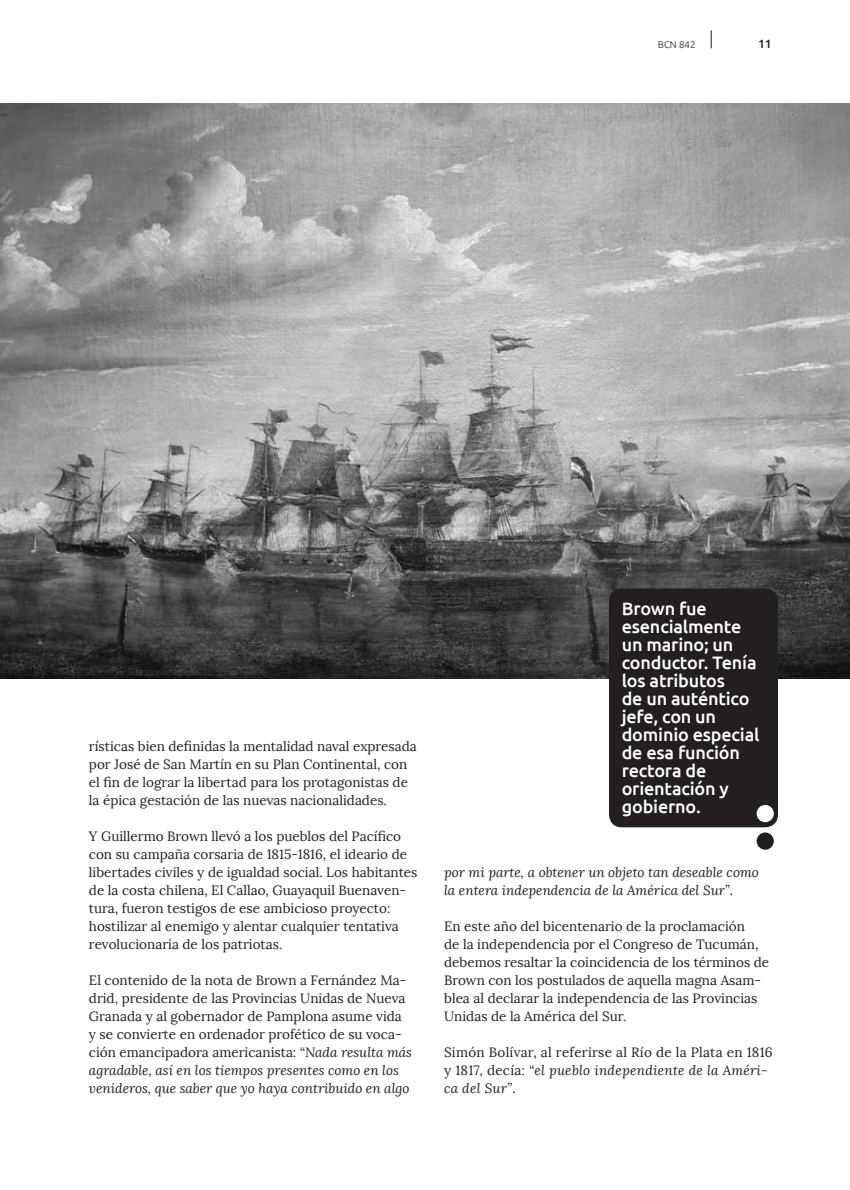
<style>
.page{position:relative;width:850px;height:1190px;background:#fff}
.page>*{position:absolute;margin:0;border:0;box-sizing:border-box;transform-origin:0 0}
.t1{font:500 18px/18px "Ubuntu";letter-spacing:-.01em;color:#fff}
.t2{font:13.5px/18px "Lora";color:#231f20}
.t3{font:13.5px/18px "Lora";letter-spacing:.02em;color:#231f20}
.t4{font:italic 13.5px/18px "Lora";color:#231f20}
.t5{font:500 12px "Ubuntu";color:#231f20}
.t6{font:300 9.75px "Ubuntu";color:#231f20}
.s1{font-style:italic}
.s2{font-style:normal}
</style>
<div class="page">
<svg style="left:711px;top:30px;width:1px;height:18px"></svg>
<img style="left:0;top:104px;width:850px;height:574px">
<div style="left:609px;top:588px;width:169px;height:239px;background:#231f20;border-radius:13px"></div>
<div style="left:756px;top:832px;width:18px;height:18px;background:#231f20;border-radius:50%"></div>
<div style="left:756px;top:805px;width:18px;height:17px;background:#fff;border-radius:50%"></div>
<p class="t6" style="left:658px;top:39px;width:39px">BCN 842</p>
<p class="t5" style="left:758px;top:37px;width:15px">11</p>
<p class="t2" style="left:89px;top:737px;width:329px">rísticas bien definidas la mentalidad naval expresada por José de San Martín en su Plan Continental, con el fin de lograr la libertad para los protagonistas de la épica gestación de las nuevas nacionalidades.</p>
<p class="t2" style="left:89px;top:827px;width:330px">Y Guillermo Brown llevó a los pueblos del Pacífico con su campaña corsaria de 1815-1816, el ideario de libertades civiles y de igualdad social. Los habitantes de la costa chilena, El Callao, Guayaquil Buenaven&shy;tura, fueron testigos de ese ambicioso proyecto: hostilizar al enemigo y alentar cualquier tentativa revolucionaria de los patriotas.</p>
<p class="t2" style="left:89px;top:971px;width:324px">El contenido de la nota de Brown a Fernández Ma&shy;drid, presidente de las Provincias Unidas de Nueva Granada y al gobernador de Pamplona asume vida y se convierte en ordenador profético de su voca&shy;ción emancipadora americanista: <span class="s1">“Nada resulta más agradable, así en los tiempos presentes como en los venideros, que saber que yo haya contribuido en algo</span></p>
<h1 class="t1" style="left:621px;top:599px;width:139px">Brown fue esencialmente un marino; un conductor. Tenía los atributos<br>de un auténtico jefe, con un dominio especial de esa función rectora de orientación y gobierno.</h1>
<p class="t4" style="left:444px;top:863px;width:316px">por mi parte, a obtener un objeto tan deseable como la entera independencia de la América del Sur”<span class="s2">.</span></p>
<p class="t2" style="left:444px;top:917px;width:326px">En este año del bicentenario de la proclamación<br>de la independencia por el Congreso de Tucumán, debemos resaltar la coincidencia de los términos de Brown con los postulados de aquella magna Asam&shy;blea al declarar la independencia de las Provincias Unidas de la América del Sur.</p>
<p class="t3" style="left:444px;top:1043px;width:330px">Simón Bolívar, al referirse al Río de la Plata en 1816 y 1817, decía: <span class="s1">“el pueblo independiente de la Améri&shy;ca del Sur”</span>.</p>
</div>
